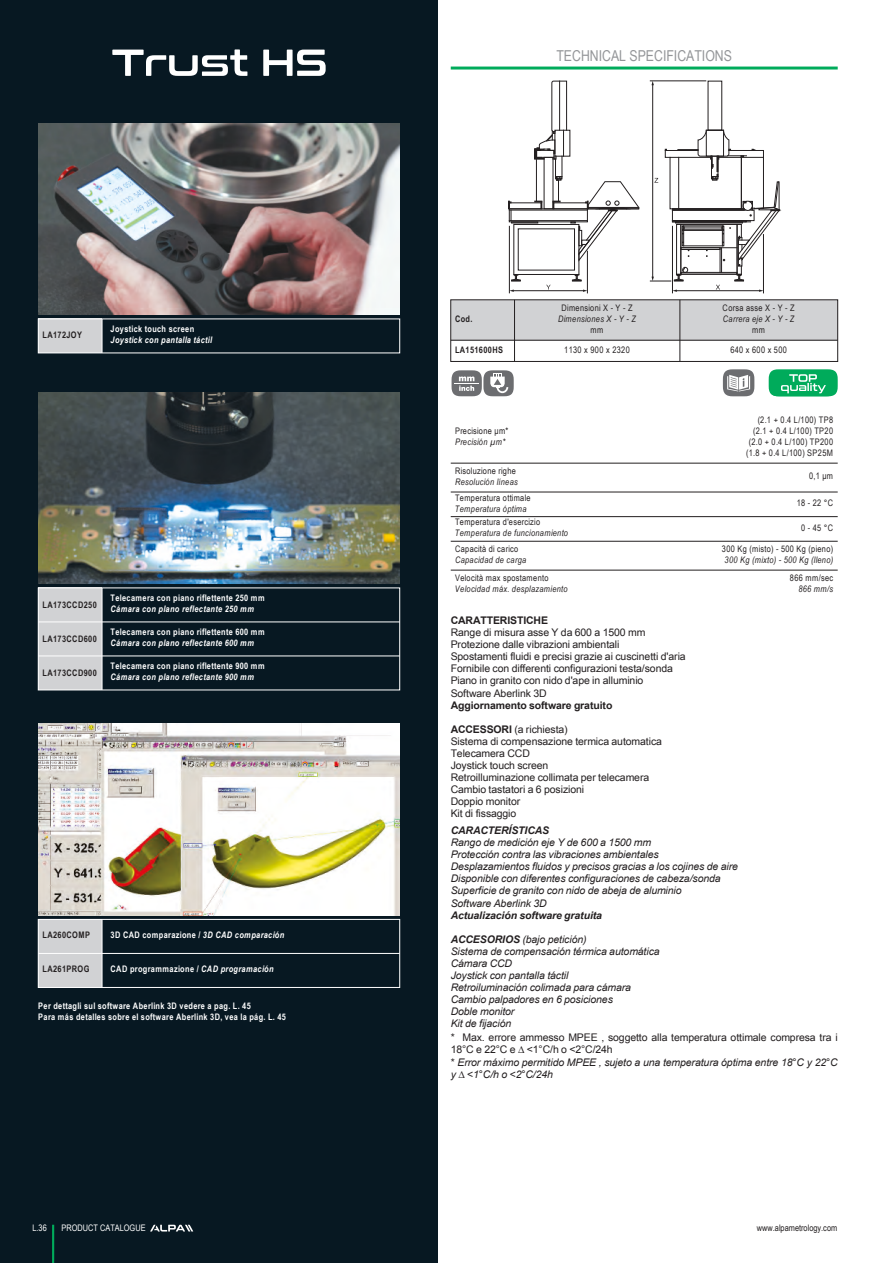
<style>
.page{position:relative;width:893px;height:1263px;background:#fff}
.page>*{position:absolute;margin:0;border:0;box-sizing:border-box;transform-origin:0 0}
.t1{font:15px "Arial Link Narrow";color:#939598}
.t2{font:italic 10.5px/12.1px "Arial Link";letter-spacing:-.01em;color:#231f20}
.t3{font:10.5px/12.1px "Arial Link";letter-spacing:-.01em;color:#231f20}
.t4{font:700 10.5px "Arial Link";letter-spacing:-.01em;color:#231f20}
.t5{font:italic 700 10.5px "Arial Link";letter-spacing:-.01em;color:#231f20}
.t6{font:9px/11.2px "Arial Link Narrow";letter-spacing:.04em;color:#231f20;text-align:right}
.t7{font:700 9px/11.2px "Arial Link Narrow";letter-spacing:.04em;color:#fff}
.t8{font:italic 9px "Arial Link Narrow";letter-spacing:.04em;color:#231f20}
.t9{font:italic 700 9px "Arial Link Narrow";letter-spacing:.04em;color:#fff}
.t10{font:700 9px "Arial Link Narrow";letter-spacing:.045em;color:#231f20}
.t11{font:9px "Arial Link Narrow";color:#231f20}
.t12{font:9px "Arial Link Narrow";color:#fff}
.s1{font-style:italic}
.s2{font-weight:700}
</style>
<div class="page">
<div style="left:0;top:0;width:438px;height:1263px;background:#071822"></div>
<svg style="left:150px;top:1225px;width:43px;height:6px"></svg>
<hr style="left:52px;top:1225px;width:2px;height:38px;background:#00ab5b">
<svg style="left:112px;top:49px;width:135px;height:27px"></svg>
<svg style="left:263px;top:50px;width:63px;height:26px"></svg>
<hr style="left:451px;top:67px;width:387px;height:3px;background:#00ab5b">
<hr style="left:513px;top:290px;width:71px;height:1px;background:#231f20">
<hr style="left:509px;top:226px;width:1px;height:67px;background:#231f20">
<hr style="left:587px;top:251px;width:1px;height:42px;background:#231f20">
<hr style="left:672px;top:226px;width:1px;height:67px;background:#231f20">
<hr style="left:763px;top:234px;width:1px;height:59px;background:#231f20">
<hr style="left:652px;top:84px;width:1px;height:193px;background:#231f20">
<hr style="left:650px;top:81px;width:56px;height:1px;background:#231f20">
<div style="left:514px;top:224px;width:65px;height:51px;border:1px solid #231f20"></div>
<svg style="left:511px;top:275px;width:9px;height:6px"></svg>
<svg style="left:572px;top:275px;width:9px;height:6px"></svg>
<svg style="left:508px;top:81px;width:131px;height:180px"></svg>
<div style="left:451px;top:300px;width:63px;height:40px;background:#d1d2d4"></div>
<div style="left:514px;top:300px;width:166px;height:40px;background:#d1d2d4"></div>
<div style="left:680px;top:300px;width:158px;height:40px;background:#d1d2d4"></div>
<hr style="left:451px;top:340px;width:387px;height:1px;background:#231f20">
<hr style="left:514px;top:300px;width:1px;height:61px;background:#231f20">
<hr style="left:680px;top:300px;width:1px;height:61px;background:#231f20">
<div style="left:451px;top:300px;width:387px;height:62px;border:1px solid #231f20"></div>
<hr style="left:451px;top:463px;width:387px;height:1px;background:#231f20">
<hr style="left:451px;top:492px;width:387px;height:1px;background:#231f20">
<hr style="left:451px;top:516px;width:387px;height:1px;background:#231f20">
<hr style="left:451px;top:541px;width:387px;height:1px;background:#231f20">
<hr style="left:451px;top:570px;width:387px;height:1px;background:#231f20">
<svg style="left:452px;top:370px;width:62px;height:26px"></svg>
<svg style="left:769px;top:369px;width:69px;height:27px;background:#2cb977"></svg>
<svg style="left:723px;top:369px;width:31px;height:27px"></svg>
<div style="left:38px;top:319px;width:64px;height:34px;background:#d1d2d4"></div>
<hr style="left:102px;top:319px;width:1px;height:34px;background:#fff">
<div style="left:38px;top:318px;width:362px;height:35px;border:1px solid #fff"></div>
<img style="left:38px;top:123px;width:362px;height:192px">
<img style="left:38px;top:392px;width:362px;height:192px">
<div style="left:38px;top:588px;width:64px;height:34px;background:#d1d2d4"></div>
<div style="left:38px;top:622px;width:64px;height:34px;background:#d1d2d4"></div>
<div style="left:38px;top:656px;width:64px;height:34px;background:#d1d2d4"></div>
<hr style="left:38px;top:621px;width:362px;height:1px;background:#fff">
<hr style="left:38px;top:655px;width:362px;height:1px;background:#fff">
<hr style="left:102px;top:588px;width:1px;height:102px;background:#fff">
<div style="left:38px;top:587px;width:362px;height:103px;border:1px solid #fff"></div>
<div style="left:38px;top:919px;width:64px;height:34px;background:#d1d2d4"></div>
<div style="left:38px;top:953px;width:64px;height:34px;background:#d1d2d4"></div>
<hr style="left:38px;top:953px;width:362px;height:1px;background:#fff">
<hr style="left:102px;top:919px;width:1px;height:68px;background:#fff">
<div style="left:38px;top:919px;width:362px;height:69px;border:1px solid #fff"></div>
<img style="left:38px;top:724px;width:362px;height:191px">
<svg style="left:650px;top:130px;width:130px;height:162px"></svg>
<p class="t10" style="left:43px;top:329px;width:41px">LA172JOY</p>
<p class="t7" style="left:111px;top:323px;width:85px">Joystick touch screen</p>
<p class="t9" style="left:111px;top:335px;width:103px">Joystick con pantalla táctil</p>
<p class="t10" style="left:43px;top:599px;width:56px">LA173CCD250</p>
<p class="t10" style="left:43px;top:633px;width:56px">LA173CCD600</p>
<p class="t10" style="left:43px;top:667px;width:56px">LA173CCD900</p>
<p class="t7" style="left:111px;top:592px;width:156px">Telecamera con piano riflettente 250 mm</p>
<p class="t9" style="left:111px;top:604px;width:145px">Cámara con plano reflectante 250 mm</p>
<p class="t7" style="left:111px;top:626px;width:156px">Telecamera con piano riflettente 600 mm</p>
<p class="t9" style="left:111px;top:638px;width:145px">Cámara con plano reflectante 600 mm</p>
<p class="t7" style="left:111px;top:660px;width:156px">Telecamera con piano riflettente 900 mm</p>
<p class="t9" style="left:111px;top:672px;width:145px">Cámara con plano reflectante 900 mm</p>
<p class="t10" style="left:43px;top:930px;width:49px">LA260COMP</p>
<p class="t7" style="left:111px;top:929px;width:175px">3D CAD comparazione / <span class="s1">3D CAD comparación</span></p>
<p class="t10" style="left:43px;top:964px;width:49px">LA261PROG</p>
<p class="t7" style="left:111px;top:963px;width:165px">CAD programmazione / <span class="s1">CAD programación</span></p>
<p class="t7" style="left:38px;top:1000px;width:249px">Per dettagli sul software Aberlink 3D vedere a pag. L. 45<br>Para más detalles sobre el software Aberlink 3D, vea la pág. L. 45</p>
<h1 class="t1" style="left:556px;top:47px;width:177px">TECHNICAL SPECIFICATIONS</h1>
<p class="t10" style="left:455px;top:313px;width:19px">Cod.</p>
<p class="t6" style="left:561px;top:302px;width:73px">Dimensioni X - Y - Z</p>
<p class="t8" style="left:558px;top:314px;width:79px">Dimensiones X - Y - Z</p>
<p class="t6" style="left:591px;top:324px;width:14px">mm</p>
<p class="t6" style="left:723px;top:302px;width:74px">Corsa asse X - Y - Z</p>
<p class="t8" style="left:723px;top:314px;width:73px">Carrera eje X - Y - Z</p>
<p class="t6" style="left:752px;top:324px;width:14px">mm</p>
<p class="t10" style="left:455px;top:344px;width:50px">LA151600HS</p>
<p class="t6" style="left:564px;top:344px;width:67px">1130 x 900 x 2320</p>
<p class="t6" style="left:730px;top:344px;width:58px">640 x 600 x 500</p>
<p class="t6" style="left:455px;top:425px;width:55px">Precisione μm*</p>
<p class="t8" style="left:455px;top:437px;width:52px">Precisión μm*</p>
<p class="t6" style="left:746px;top:414px;width:89px">(2.1 + 0.4 L/100) TP8 (2.1 + 0.4 L/100) TP20 (2.0 + 0.4 L/100) TP200 (1.8 + 0.4 L/100) SP25M</p>
<p class="t6" style="left:455px;top:465px;width:62px">Risoluzione righe</p>
<p class="t8" style="left:455px;top:477px;width:64px">Resolución líneas</p>
<p class="t6" style="left:809px;top:471px;width:25px">0,1 μm</p>
<p class="t6" style="left:455px;top:492px;width:77px">Temperatura ottimale</p>
<p class="t8" style="left:455px;top:503px;width:73px">Temperatura óptima</p>
<p class="t6" style="left:797px;top:497px;width:38px">18 - 22 °C</p>
<p class="t6" style="left:455px;top:516px;width:87px">Temperatura d'esercizio</p>
<p class="t8" style="left:455px;top:528px;width:114px">Temperatura de funcionamiento</p>
<p class="t6" style="left:801px;top:522px;width:33px">0-45°C</p>
<p class="t6" style="left:455px;top:543px;width:65px">Capacità di carico</p>
<p class="t8" style="left:455px;top:555px;width:73px">Capacidad de carga</p>
<p class="t6" style="left:722px;top:543px;width:113px">300 Kg (misto) - 500 Kg (pieno)</p>
<p class="t8" style="left:725px;top:555px;width:110px">300 Kg (mixto) - 500 Kg (lleno)</p>
<p class="t6" style="left:455px;top:572px;width:95px">Velocità max spostamento</p>
<p class="t8" style="left:455px;top:584px;width:114px">Velocidad máx. desplazamiento</p>
<p class="t6" style="left:790px;top:572px;width:45px">866 mm/sec</p>
<p class="t8" style="left:798px;top:584px;width:36px">866 mm/s</p>
<p class="t4" style="left:451px;top:614px;width:99px">CARATTERISTICHE</p>
<p class="t3" style="left:451px;top:626px;width:237px">Range di misura asse Y da 600 a 1500 mm Protezione dalle vibrazioni ambientali<br>Spostamenti fluidi e precisi grazie ai cuscinetti d'aria Fornibile con differenti configurazioni testa/sonda Piano in granito con nido d'ape in alluminio Software Aberlink 3D</p>
<p class="t4" style="left:451px;top:699px;width:163px">Aggiornamento software gratuito</p>
<p class="t3" style="left:451px;top:723px;width:213px"><span class="s2">ACCESSORI</span> (a richiesta)<br>Sistema di compensazione termica automatica<br>Telecamera CCD<br>Joystick touch screen<br>Retroilluminazione collimata per telecamera<br>Cambio tastatori a 6 posizioni<br>Doppio monitor<br>Kit di fissaggio</p>
<p class="t5" style="left:451px;top:824px;width:100px">CARACTERÍSTICAS</p>
<p class="t2" style="left:451px;top:836px;width:289px">Rango de medición eje Y de 600 a 1500 mm<br>Protección contra las vibraciones ambientales Desplazamientos fluidos y precisos gracias a los cojines de aire Disponible con diferentes configuraciones de cabeza/sonda Superficie de granito con nido de abeja de aluminio<br>Software Aberlink 3D</p>
<p class="t5" style="left:451px;top:909px;width:153px">Actualización software gratuita</p>
<p class="t2" style="left:451px;top:933px;width:211px"><span class="s2">ACCESORIOS</span> (bajo petición)<br>Sistema de compensación térmica automática<br>Cámara CCD<br>Joystick con pantalla táctil<br>Retroiluminación colimada para cámara<br>Cambio palpadores en 6 posiciones<br>Doble monitor<br>Kit de fijación</p>
<p class="t3" style="left:451px;top:1031px;width:388px">* Max. errore ammesso MPEE , soggetto alla temperatura ottimale compresa tra i<br>18°C e 22°C e ∆ &lt;1°C/h o &lt;2°C/24h</p>
<p class="t2" style="left:451px;top:1056px;width:389px">* Error máximo permitido MPEE , sujeto a una temperatura óptima entre 18°C y 22°C y ∆ &lt;1°C/h o &lt;2°C/24h</p>
<p class="t12" style="left:32px;top:1223px;width:16px">L.36</p>
<p class="t12" style="left:62px;top:1223px;width:86px">PRODUCT CATALOGUE</p>
<p class="t11" style="left:757px;top:1223px;width:82px">www.alpametrology.com</p>
</div>
